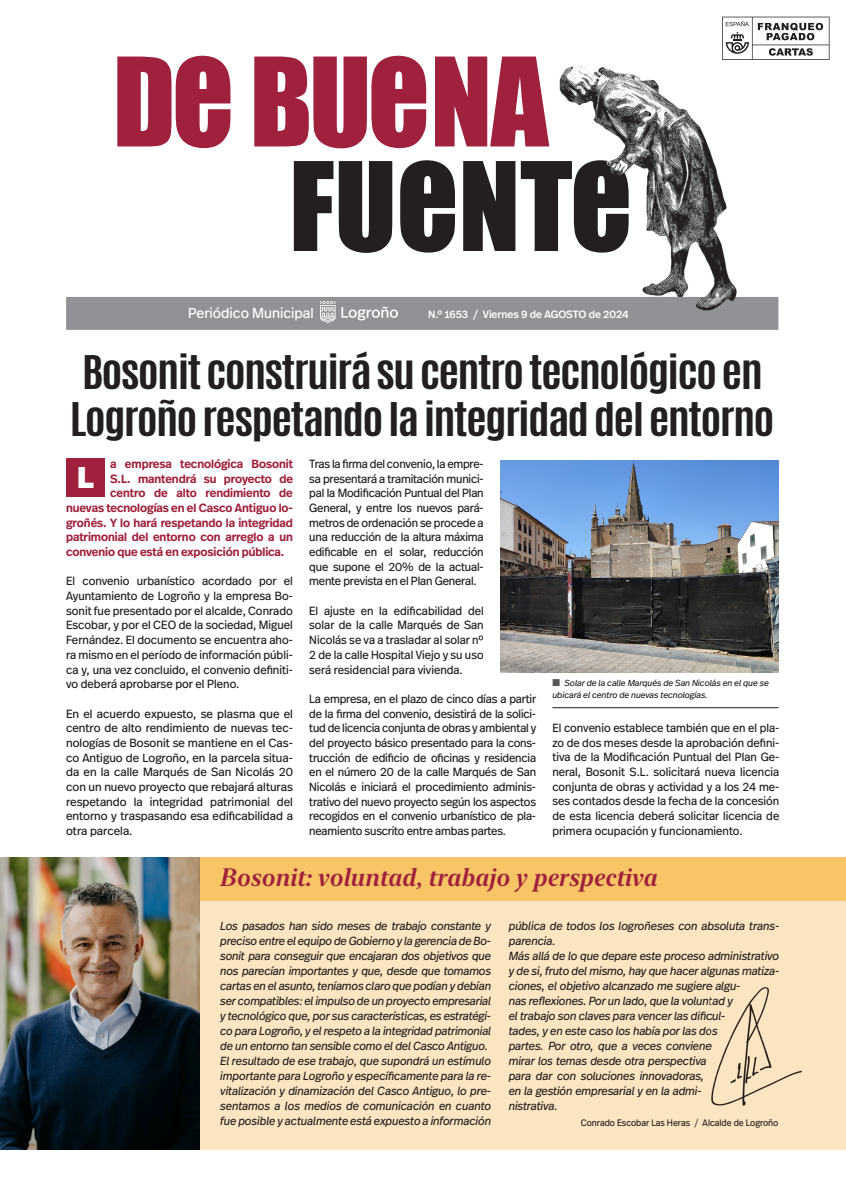
<style>
.page{position:relative;width:846px;height:1204px;background:#fff}
.page>*{position:absolute;margin:0;border:0;box-sizing:border-box;transform-origin:0 0}
.t1{font:700 38.75px "Antonio";letter-spacing:-.04em;color:#231f20;scale:1.15 1}
.t2{font:900 30px "Real Head Pro";color:#fff}
.t3{font:italic 600 25px "New York Large";color:#9f213d}
.t4{font:14.38px "Real Head Pro";color:#fff}
.t5{font:11.88px/14.8px "Real Head Pro";color:#231f20;text-align:justify}
.t6{font:600 11.88px "Real Head Pro";letter-spacing:-.005em;color:#9f213d}
.t7{font:italic 11.75px/15px "Real Head Pro";letter-spacing:-.005em;color:#231f20;text-align:justify}
.t8{font:500 10.62px "Real Head Pro";color:#fff}
.t9{font:9.38px "Real Head Pro";color:#231f20;scale:.95 1}
.t10{font:italic 8.75px "Real Head Pro";color:#231f20}
.s1{color:#57585a}
</style>
<div class="page">
<img style="left:66px;top:66px;width:671px;height:264px">
<svg style="left:722px;top:17px;width:107px;height:43px"></svg>
<svg style="left:117px;top:56px;width:113px;height:92px"></svg>
<svg style="left:254px;top:56px;width:295px;height:92px"></svg>
<svg style="left:778px;top:296px;width:1px;height:34px"></svg>
<svg style="left:320px;top:301px;width:78px;height:22px;background:#a9aaad"></svg>
<div style="left:199px;top:901px;width:647px;height:248px;background:#fce6c2"></div>
<div style="left:199px;top:857px;width:647px;height:44px;background:#f8c566"></div>
<img style="left:0;top:857px;width:199px;height:292px">
<img style="left:711px;top:987px;width:91px;height:119px">
<div style="left:67px;top:458px;width:38px;height:39px;background:#9f213d"></div>
<hr style="left:552px;top:707px;width:226px;height:1px;background:#231f20">
<img style="left:500px;top:460px;width:278px;height:212px">
<p class="t4" style="left:188px;top:303px;width:127px">Periódico Municipal</p>
<p class="t8" style="left:428px;top:306px;width:202px">N.º 1653 / Viernes 9 de AGOSTO de 2024</p>
<p class="t1" style="left:82px;top:343px;width:594px">Bosonit construirá su centro tecnológico en</p>
<p class="t1" style="left:70px;top:389px;width:614px">Logroño respetando la integridad del entorno</p>
<p class="t6" style="left:110px;top:455px;width:184px">a empresa tecnológica Bosonit</p>
<p class="t6" style="left:110px;top:470px;width:184px">S.L. mantendrá su proyecto de</p>
<p class="t6" style="left:110px;top:484px;width:184px">centro de alto rendimiento de</p>
<p class="t6" style="left:66px;top:499px;width:228px">nuevas tecnologías en el Casco Antiguo lo-</p>
<p class="t6" style="left:66px;top:514px;width:228px">groñés. Y lo hará respetando la integridad</p>
<p class="t6" style="left:66px;top:528px;width:228px">patrimonial del entorno con arreglo a un</p>
<p class="t6" style="left:66px;top:543px;width:220px">convenio que está en exposición pública.</p>
<p class="t5" style="left:66px;top:573px;width:228px">El convenio urbanístico acordado por el Ayuntamiento de Logroño y la empresa Bo&shy;sonit fue presentado por el alcalde, Conrado Escobar, y por el CEO de la sociedad, Miguel Fernández. El documento se encuentra aho&shy;ra mismo en el período de información públi&shy;ca y, una vez concluido, el convenio definiti&shy;vo deberá aprobarse por el Pleno.</p>
<p class="t5" style="left:66px;top:706px;width:228px">En el acuerdo expuesto, se plasma que el centro de alto rendimiento de nuevas tec&shy;nologías de Bosonit se mantiene en el Cas&shy;co Antiguo de Logroño, en la parcela situa&shy;da en la calle Marqués de San Nicolás 20 con un nuevo proyecto que rebajará alturas respetando la integridad patrimonial del entorno y traspasando esa edificabilidad a otra parcela.</p>
<p class="t2" style="left:77px;top:455px;width:18px">L</p>
<p class="t5" style="left:309px;top:456px;width:176px">Tras la firma del convenio, la empre&shy;sa presentará a tramitación munici&shy;pal la Modificación Puntual del Plan General, y entre los nuevos pará&shy;metros de ordenación se procede a una reducción de la altura máxima edificable en el solar, reducción que supone el 20% de la actual&shy;mente prevista en el Plan General.</p>
<p class="t5" style="left:309px;top:603px;width:176px">El ajuste en la edificabilidad del solar de la calle Marqués de San Nicolás se va a trasladar al solar nº 2 de la calle Hospital Viejo y su uso será residencial para vivienda.</p>
<p class="t5" style="left:309px;top:691px;width:228px">La empresa, en el plazo de cinco días a partir de la firma del convenio, desistirá de la solici&shy;tud de licencia conjunta de obras y ambiental y del proyecto básico presentado para la cons&shy;trucción de edificio de oficinas y residencia en el número 20 de la calle Marqués de San Nicolás e iniciará el procedimiento adminis&shy;trativo del nuevo proyecto según los aspectos recogidos en el convenio urbanístico de pla&shy;neamiento suscrito entre ambas partes.</p>
<p class="t10" style="left:552px;top:677px;width:218px"><span class="s1">■</span> Solar de la calle Marqués de San Nicolás en el que se</p>
<p class="t10" style="left:552px;top:688px;width:157px">ubicará el centro de nuevas tecnologías.</p>
<p class="t5" style="left:552px;top:720px;width:228px">El convenio establece también que en el pla&shy;zo de dos meses desde la aprobación defini&shy;tiva de la Modificación Puntual del Plan Ge&shy;neral, Bosonit S.L. solicitará nueva licencia conjunta de obras y actividad y a los 24 me&shy;ses contados desde la fecha de la concesión de esta licencia deberá solicitar licencia de primera ocupación y funcionamiento.</p>
<p class="t3" style="left:219px;top:860px;width:439px">Bosonit: voluntad, trabajo y perspectiva</p>
<p class="t7" style="left:220px;top:918px;width:272px">Los pasados han sido meses de trabajo constante y preciso entre el equipo de Gobierno y la gerencia de Bo&shy;sonit para conseguir que encajaran dos objetivos que nos parecían importantes y que, desde que tomamos cartas en el asunto, teníamos claro que podían y debían ser compatibles: el impulso de un proyecto empresarial y tecnológico que, por sus características, es estratégi&shy;co para Logroño, y el respeto a la integridad patrimonial de un entorno tan sensible como el del Casco Antiguo.</p>
<p class="t7" style="left:220px;top:1053px;width:272px">El resultado de ese trabajo, que supondrá un estímulo importante para Logroño y específicamente para la re&shy;vitalización y dinamización del Casco Antiguo, lo pre&shy;sentamos a los medios de comunicación en cuanto fue posible y actualmente está expuesto a información</p>
<p class="t7" style="left:509px;top:918px;width:272px">pública de todos los logroñeses con absoluta trans&shy;parencia.</p>
<p class="t7" style="left:509px;top:948px;width:272px;text-align:left">Más allá de lo que depare este proceso administrativo y de si, fruto del mismo, hay que hacer algunas matiza&shy;ciones, el objetivo alcanzado me sugiere algu-<br>nas reflexiones. Por un lado, que la voluntad y<br>el trabajo son claves para vencer las dificul-<br>tades, y en este caso los había por las dos<br>partes. Por otro, que a veces conviene<br>mirar los temas desde otra perspectiva<br>para dar con soluciones innovadoras,<br>en la gestión empresarial y en la admi-<br>nistrativa.</p>
<p class="t9" style="left:581px;top:1116px;width:210px">Conrado Escobar Las Heras / Alcalde de Logroño</p>
</div>
